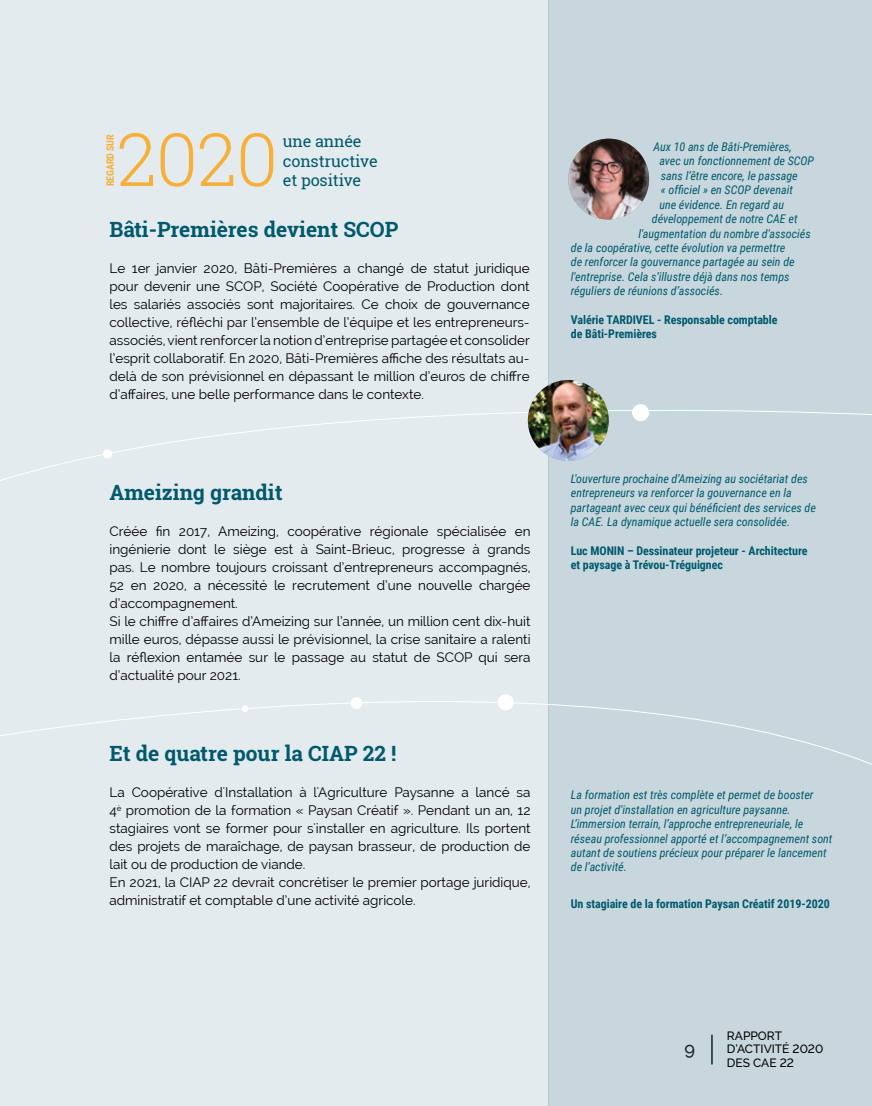
<style>
.page{position:relative;width:872px;height:1106px;background:#fff}
.page>*{position:absolute;margin:0;border:0;box-sizing:border-box;transform-origin:0 0}
.t1{font:300 73.5px "Roboto Slab";color:#f6b03a}
.t2{font:700 21px "Roboto Slab";color:#00596d}
.t3{font:500 18px "Raleway";color:#000}
.t4{font:16.2px/19.5px "Roboto Slab";letter-spacing:-.01em;color:#00596d}
.t5{font:13.5px/18px "Raleway";color:#000}
.t6{font:italic 12px/14.4px "Roboto Condensed";color:#00596d}
.t7{font:700 12px/14.4px "Roboto Condensed";letter-spacing:-.005em;color:#00596d}
.t8{font:500 12px/13.5px "Raleway";color:#000}
.t9{font:700 10.05px "Roboto Condensed";letter-spacing:-.01em;color:#f6b03a}
</style>
<div class="page">
<div style="left:549px;top:0;width:323px;height:1106px;background:#c7d7dd"></div>
<div style="left:0;top:0;width:549px;height:1106px;background:#e3ebee"></div>
<svg style="left:0;top:638px;width:872px;height:130px"></svg>
<svg style="left:0;top:350px;width:872px;height:131px"></svg>
<div style="left:632px;top:404px;width:17px;height:17px;background:#fff;border-radius:50%"></div>
<div style="left:103px;top:449px;width:9px;height:9px;background:#fff;border-radius:50%"></div>
<div style="left:497px;top:694px;width:17px;height:16px;background:#fff;border-radius:50%"></div>
<div style="left:350px;top:697px;width:12px;height:12px;background:#fff;border-radius:50%"></div>
<div style="left:242px;top:705px;width:6px;height:7px;background:#fff;border-radius:50%"></div>
<img style="left:568px;top:139px;width:81px;height:80px;border-radius:40px">
<img style="left:528px;top:380px;width:80px;height:81px;border-radius:40px">
<p class="t9" style="left:103px;top:186px;width:53px;rotate:-90deg">REGARD SUR</p>
<h1 class="t1" style="left:117px;top:109px;width:163px">2020</h1>
<p class="t4" style="left:283px;top:132px;width:96px">une année constructive</p>
<p class="t4" style="left:283px;top:171px;width:80px">et positive</p>
<h2 class="t2" style="left:109px;top:215px;width:290px">Bâti-Premières devient SCOP</h2>
<p class="t5" style="left:109px;top:259px;width:422px;text-align:justify">Le 1er janvier 2020, Bâti-Premières a changé de statut juridique pour devenir une SCOP, Société Coopérative de Production dont les salariés associés sont majoritaires. Ce choix de gouvernance collective, réfléchi par l’ensemble de l’équipe et les entrepreneurs&shy;associés, vient renforcer la notion d’entreprise partagée et consolider l’esprit collaboratif. En 2020, Bâti-Premières affiche des résultats au&shy;delà de son prévisionnel en dépassant le million d’euros de chiffre d’affaires, une belle performance dans le contexte.</p>
<h2 class="t2" style="left:109px;top:478px;width:175px">Ameizing grandit</h2>
<p class="t5" style="left:109px;top:522px;width:422px">Créée fin 2017, Ameizing, coopérative régionale spécialisée en ingénierie dont le siège est à Saint-Brieuc, progresse à grands pas. Le nombre toujours croissant d’entrepreneurs accompagnés, 52 en 2020, a nécessité le recrutement d’une nouvelle chargée d’accompagnement.<br>Si le chiffre d’affaires d’Ameizing sur l’année, un million cent dix-huit mille euros, dépasse aussi le prévisionnel, la crise sanitaire a ralenti la réflexion entamée sur le passage au statut de SCOP qui sera d’actualité pour 2021.</p>
<h2 class="t2" style="left:109px;top:739px;width:288px">Et de quatre pour la CIAP 22 !</h2>
<p class="t5" style="left:109px;top:783px;width:422px">La Coopérative d'Installation à l'Agriculture Paysanne a lancé sa 4<sup>è</sup> promotion de la formation « Paysan Créatif ». Pendant un an, 12 stagiaires vont se former pour s'installer en agriculture. Ils portent des projets de maraîchage, de paysan brasseur, de production de lait ou de production de viande.<br>En 2021, la CIAP 22 devrait concrétiser le premier portage juridique, administratif et comptable d’une activité agricole.</p>
<p class="t6" style="left:653px;top:139px;width:140px">Aux 10 ans de Bâti-Premières,</p>
<p class="t6" style="left:659px;top:154px;width:156px">avec un fonctionnement de SCOP</p>
<p class="t6" style="left:661px;top:168px;width:138px">sans l’être encore, le passage</p>
<p class="t6" style="left:661px;top:182px;width:134px">« officiel » en SCOP devenait</p>
<p class="t6" style="left:659px;top:197px;width:126px">une évidence. En regard au</p>
<p class="t6" style="left:652px;top:211px;width:147px">développement de notre CAE et</p>
<p class="t6" style="left:638px;top:226px;width:174px">l'augmentation du nombre d'associés</p>
<p class="t6" style="left:571px;top:240px;width:216px">de la coopérative, cette évolution va permettre</p>
<p class="t6" style="left:571px;top:254px;width:225px">de renforcer la gouvernance partagée au sein de</p>
<p class="t6" style="left:571px;top:269px;width:220px">l'entreprise. Cela s’illustre déjà dans nos temps</p>
<p class="t6" style="left:571px;top:283px;width:154px">réguliers de réunions d’associés.</p>
<p class="t7" style="left:571px;top:312px;width:208px">Valérie TARDIVEL - Responsable comptable de Bâti-Premières</p>
<p class="t6" style="left:571px;top:471px;width:247px">L'ouverture prochaine d'Ameizing au sociétariat des entrepreneurs va renforcer la gouvernance en la partageant avec ceux qui bénéficient des services de la CAE. La dynamique actuelle sera consolidée.</p>
<p class="t7" style="left:571px;top:543px;width:238px">Luc MONIN – Dessinateur projeteur - Architecture et paysage à Trévou-Tréguignec</p>
<p class="t6" style="left:571px;top:787px;width:263px">La formation est très complète et permet de booster<br>un projet d'installation en agriculture paysanne.<br>L’immersion terrain, l’approche entrepreneuriale, le réseau professionnel apporté et l’accompagnement sont autant de soutiens précieux pour préparer le lancement de l’activité.</p>
<p class="t7" style="left:571px;top:896px;width:260px">Un stagiaire de la formation Paysan Créatif 2019-2020</p>
<h3 class="t3" style="left:684px;top:1038px;width:12px">9</h3>
<p class="t8" style="left:727px;top:1028px;width:98px">RAPPORT<br>D’ACTIVITÉ 2020<br>DES CAE 22</p>
</div>
